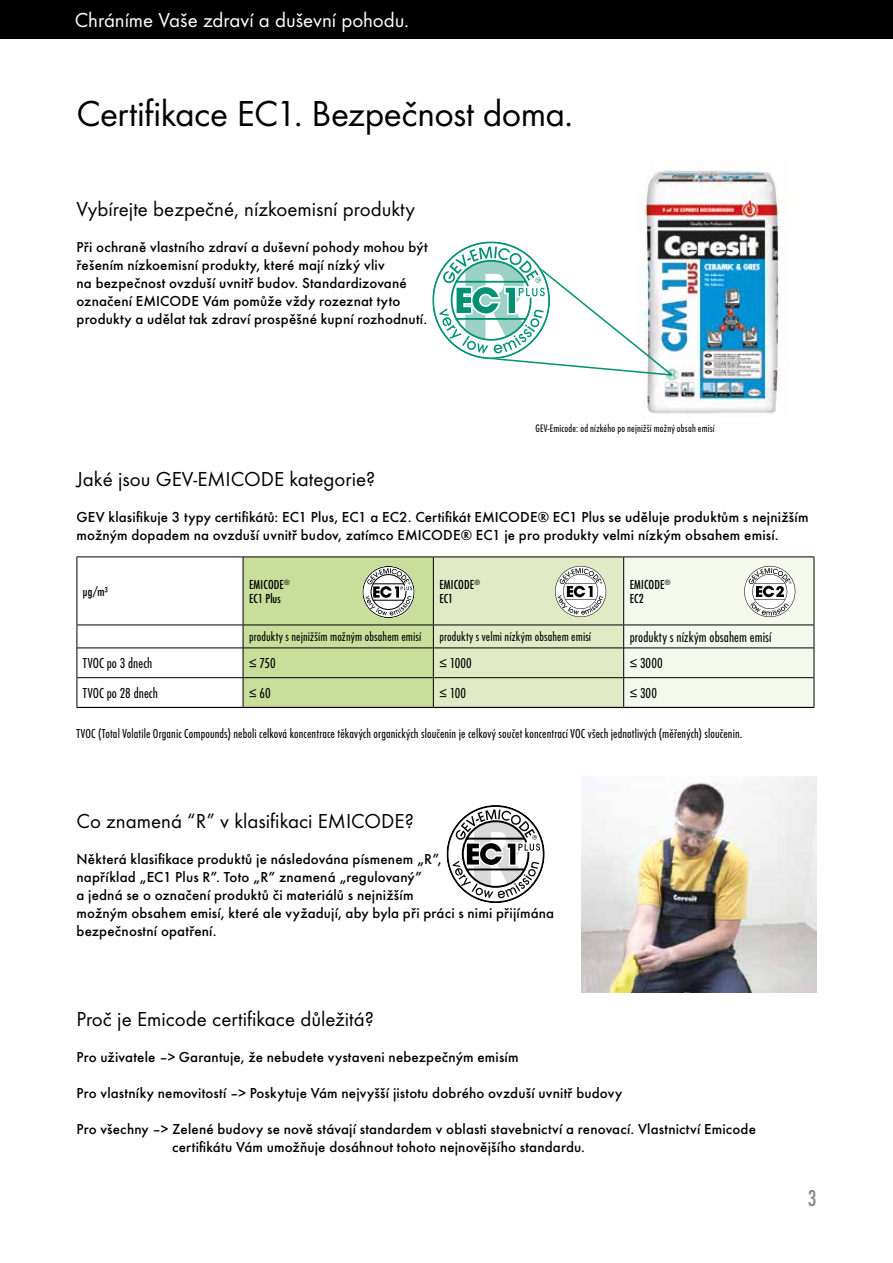
<style>
.page{position:relative;width:893px;height:1263px;background:#fff}
.page>*{position:absolute;margin:0;border:0;box-sizing:border-box;transform-origin:0 0}
.t1{font:37.5px "Futura TOT";letter-spacing:-.015em;color:#000}
.t2{font:21px "Futura TOT";color:#000}
.t3{font:21px "Futura TOT";letter-spacing:-.005em;color:#fff}
.t4{font:condensed 21px "Futura Std";color:#878787}
.t5{font:500 15px/18px "Futura TOT";letter-spacing:.01em;color:#000}
.t6{font:condensed 15px "Futura TOT";letter-spacing:.005em;color:#000}
.t7{font:condensed 13.5px "Futura TOT";letter-spacing:.01em;color:#000}
.t8{font:condensed 12px/14.4px "Futura Std";letter-spacing:.015em;color:#000}
.t9{font:condensed 11.25px "Futura TOT";letter-spacing:.015em;color:#000}
</style>
<div class="page">
<div style="left:0;top:0;width:893px;height:38px;background:#000"></div>
<hr style="left:77px;top:556px;width:166px;height:1px;background:#000">
<hr style="left:77px;top:557px;width:1px;height:67px;background:#000">
<hr style="left:243px;top:556px;width:190px;height:1px;background:#000">
<hr style="left:433px;top:556px;width:191px;height:1px;background:#000">
<hr style="left:624px;top:556px;width:190px;height:1px;background:#000">
<hr style="left:77px;top:624px;width:166px;height:1px;background:#000">
<svg style="left:77px;top:625px;width:1px;height:23px"></svg>
<hr style="left:77px;top:648px;width:1px;height:30px;background:#000">
<svg style="left:77px;top:678px;width:1px;height:29px"></svg>
<hr style="left:77px;top:648px;width:166px;height:1px;background:#000">
<hr style="left:77px;top:677px;width:166px;height:1px;background:#000">
<hr style="left:77px;top:707px;width:166px;height:1px;background:#000">
<hr style="left:243px;top:707px;width:190px;height:1px;background:#000">
<hr style="left:433px;top:707px;width:191px;height:1px;background:#000">
<hr style="left:624px;top:707px;width:190px;height:1px;background:#000">
<img style="left:581px;top:776px;width:235px;height:216px">
<svg style="left:447px;top:805px;width:98px;height:98px"></svg>
<svg style="left:243px;top:557px;width:572px;height:150px;background:#d5e0bd"></svg>
<img style="left:636px;top:161px;width:153px;height:253px">
<svg style="left:432px;top:241px;width:242px;height:136px"></svg>
<h2 class="t3" style="left:75px;top:7px;width:336px">Chráníme Vaše zdraví a duševní pohodu.</h2>
<h1 class="t1" style="left:77px;top:91px;width:498px">Certifikace EC1. Bezpečnost doma.</h1>
<h2 class="t2" style="left:77px;top:196px;width:340px">Vybírejte bezpečné, nízkoemisní produkty</h2>
<p class="t5" style="left:77px;top:238px;width:353px">Při ochraně vlastního zdraví a duševní pohody mohou být řešením nízkoemisní produkty, které mají nízký vliv<br>na bezpečnost ovzduší uvnitř budov. Standardizované označení EMICODE Vám pomůže vždy rozeznat tyto produkty a udělat tak zdraví prospěšné kupní rozhodnutí.</p>
<p class="t9" style="left:535px;top:422px;width:181px">GEV-Emicode: od nízkého po nejnižší možný obsah emisí</p>
<h2 class="t2" style="left:77px;top:466px;width:300px">Jaké jsou GEV-EMICODE kategorie?</h2>
<p class="t5" style="left:77px;top:508px;width:733px">GEV klasifikuje 3 typy certifikátů: EC1 Plus, EC1 a EC2. Certifikát EMICODE® EC1 Plus se uděluje produktům s nejnižším možným dopadem na ovzduší uvnitř budov, zatímco EMICODE® EC1 je pro produkty velmi nízkým obsahem emisí.</p>
<p class="t8" style="left:83px;top:584px;width:26px">μg/m³</p>
<p class="t8" style="left:249px;top:577px;width:42px">EMICODE<sup>®<br></sup>EC1 Plus</p>
<p class="t8" style="left:439px;top:577px;width:42px">EMICODE<sup>®<br></sup>EC1</p>
<p class="t8" style="left:630px;top:577px;width:42px">EMICODE<sup>®<br></sup>EC2</p>
<p class="t7" style="left:249px;top:629px;width:174px">produkty s nejnižším možným obsahem emisí</p>
<p class="t7" style="left:439px;top:629px;width:153px">produkty s velmi nízkým obsahem emisí</p>
<p class="t6" style="left:630px;top:628px;width:143px">produkty s nízkým obsahem emisí</p>
<p class="t6" style="left:83px;top:655px;width:71px">TVOC po 3 dnech</p>
<p class="t6" style="left:249px;top:655px;width:28px">≤ 750</p>
<p class="t6" style="left:439px;top:655px;width:34px">≤ 1000</p>
<p class="t6" style="left:630px;top:655px;width:34px">≤ 3000</p>
<p class="t6" style="left:83px;top:684px;width:77px">TVOC po 28 dnech</p>
<p class="t6" style="left:249px;top:684px;width:23px">≤ 60</p>
<p class="t6" style="left:439px;top:684px;width:28px">≤ 100</p>
<p class="t6" style="left:630px;top:684px;width:29px">≤ 300</p>
<p class="t7" style="left:77px;top:725px;width:667px">TVOC (Total Volatile Organic Compounds) neboli celková koncentrace těkavých organických sloučenin je celkový součet koncentrací VOC všech jednotlivých (měřených) sloučenin.</p>
<h2 class="t2" style="left:77px;top:808px;width:339px">Co znamená “R” v klasifikaci EMICODE?</h2>
<p class="t5" style="left:77px;top:850px;width:479px">Některá klasifikace produktů je následována písmenem „R”,<br>například „EC1 Plus R”. Toto „R” znamená „regulovaný”<br>a jedná se o označení produktů či materiálů s nejnižším<br>možným obsahem emisí, které ale vyžadují, aby byla při práci s nimi přijímána bezpečnostní opatření.</p>
<h2 class="t2" style="left:77px;top:1006px;width:299px">Proč je Emicode certifikace důležitá?</h2>
<p class="t5" style="left:77px;top:1048px;width:443px">Pro uživatele –&gt; Garantuje, že nebudete vystaveni nebezpečným emisím</p>
<p class="t5" style="left:77px;top:1084px;width:547px">Pro vlastníky nemovitostí –&gt; Poskytuje Vám nejvyšší jistotu dobrého ovzduší uvnitř budovy</p>
<p class="t5" style="left:172px;top:1120px;width:585px;text-indent:-96px">Pro všechny –&gt; Zelené budovy se nově stávají standardem v oblasti stavebnictví a renovací. Vlastnictví Emicode certifikátu Vám umožňuje dosáhnout tohoto nejnovějšího standardu.</p>
<h2 class="t4" style="left:808px;top:1186px;width:10px">3</h2>
</div>
